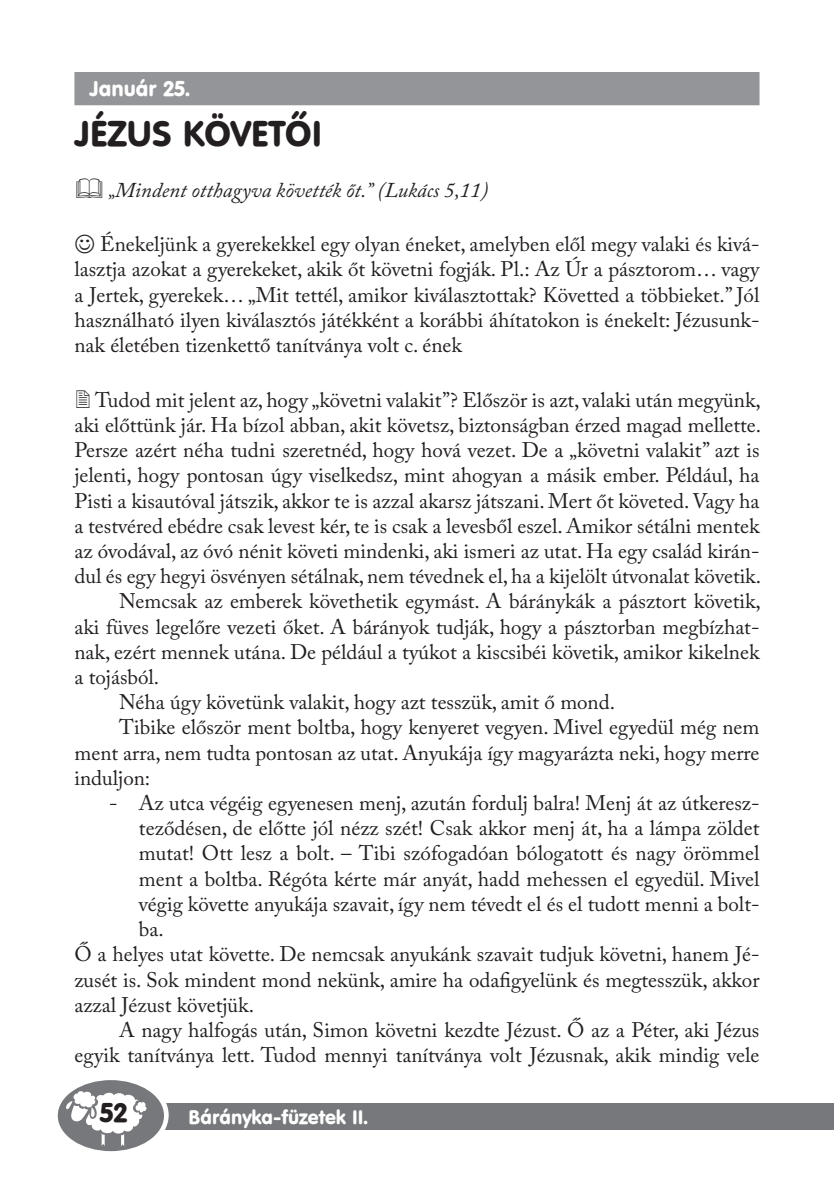
<style>
.page{position:relative;width:834px;height:1181px;background:#fff}
.page>*{position:absolute;margin:0;border:0;box-sizing:border-box;transform-origin:0 0}
.t1{font:35px "Hu Vagou Hu";color:#231f20}
.t2{font:26.6px "Hu Vagou Hu";color:#231f20}
.t3{font:21px/25.2px "Adobe Caslon Pro";color:#231f20;text-align:justify}
.t4{font:italic 21px "Adobe Caslon Pro";color:#231f20}
.t5{font:21px "Hu Vagou Hu";color:#fff}
.t6{font:19.25px "Hu Vagou Hu";color:#fff}
</style>
<div class="page">
<div style="left:74px;top:1103px;width:759px;height:27px;background:#76787b"></div>
<div style="left:53px;top:1074px;width:116px;height:82px;background:#fff;border-radius:50%"></div>
<svg style="left:58px;top:1080px;width:106px;height:71px"></svg>
<div style="left:74px;top:72px;width:685px;height:33px;background:#939598"></div>
<p class="t5" style="left:89px;top:75px;width:102px">Január 25.</p>
<h1 class="t1" style="left:74px;top:111px;width:249px">Jézus követői</h1>
<p class="t4" style="left:108px;top:177px;width:381px">„Mindent otthagyva követték őt.” (Lukács 5,11)</p>
<p class="t3" style="left:74px;top:231px;width:687px;text-indent:26px">Énekeljünk a gyerekekkel egy olyan éneket, amelyben elől megy valaki és kivá&shy;lasztja azokat a gyerekeket, akik őt követni fogják. Pl.: Az Úr a pásztorom… vagy a Jertek, gyerekek… „Mit tettél, amikor kiválasztottak? Követted a többieket.” Jól használható ilyen kiválasztós játékként a korábbi áhítatokon is énekelt: Jézusunk&shy;nak életében tizenkettő tanítványa volt c. ének</p>
<p class="t3" style="left:95px;top:387px;width:667px">Tudod mit jelent az, hogy „követni valakit”? Először is azt, valaki után megyünk,</p>
<p class="t3" style="left:74px;top:412px;width:688px">aki előttünk jár. Ha bízol abban, akit követsz, biztonságban érzed magad mellette.</p>
<p class="t3" style="left:74px;top:437px;width:686px">Persze azért néha tudni szeretnéd, hogy hová vezet. De a „követni valakit” azt is</p>
<p class="t3" style="left:74px;top:462px;width:686px">jelenti, hogy pontosan úgy viselkedsz, mint ahogyan a másik ember. Például, ha</p>
<p class="t3" style="left:74px;top:488px;width:686px">Pisti a kisautóval játszik, akkor te is azzal akarsz játszani. Mert őt követed. Vagy ha</p>
<p class="t3" style="left:74px;top:513px;width:687px">a testvéred ebédre csak levest kér, te is csak a levesből eszel. Amikor sétálni mentek</p>
<p class="t3" style="left:74px;top:538px;width:686px">az óvodával, az óvó nénit követi mindenki, aki ismeri az utat. Ha egy család kirán-</p>
<p class="t3" style="left:74px;top:563px;width:688px">dul és egy hegyi ösvényen sétálnak, nem tévednek el, ha a kijelölt útvonalat követik.</p>
<p class="t3" style="left:119px;top:588px;width:643px">Nemcsak az emberek követhetik egymást. A báránykák a pásztort követik,</p>
<p class="t3" style="left:74px;top:614px;width:686px">aki füves legelőre vezeti őket. A bárányok tudják, hogy a pásztorban megbízhat-</p>
<p class="t3" style="left:74px;top:639px;width:687px">nak, ezért mennek utána. De például a tyúkot a kiscsibéi követik, amikor kikelnek</p>
<p class="t3" style="left:74px;top:664px;width:86px">a tojásból.</p>
<p class="t3" style="left:119px;top:689px;width:497px">Néha úgy követünk valakit, hogy azt tesszük, amit ő mond.</p>
<p class="t3" style="left:119px;top:714px;width:641px">Tibike először ment boltba, hogy kenyeret vegyen. Mivel egyedül még nem</p>
<p class="t3" style="left:74px;top:740px;width:686px">ment arra, nem tudta pontosan az utat. Anyukája így magyarázta neki, hogy merre</p>
<p class="t3" style="left:74px;top:765px;width:77px">induljon:</p>
<p class="t3" style="left:109px;top:790px;width:651px">- Az utca végéig egyenesen menj, azután fordulj balra! Menj át az útkeresz-</p>
<p class="t3" style="left:139px;top:815px;width:622px">teződésen, de előtte jól nézz szét! Csak akkor menj át, ha a lámpa zöldet</p>
<p class="t3" style="left:139px;top:840px;width:622px">mutat! Ott lesz a bolt. – Tibi szófogadóan bólogatott és nagy örömmel</p>
<p class="t3" style="left:139px;top:866px;width:622px">ment a boltba. Régóta kérte már anyát, hadd mehessen el egyedül. Mivel</p>
<p class="t3" style="left:139px;top:891px;width:622px">végig követte anyukája szavait, így nem tévedt el és el tudott menni a bolt-</p>
<p class="t3" style="left:139px;top:916px;width:26px">ba.</p>
<p class="t3" style="left:74px;top:941px;width:686px">Ő a helyes utat követte. De nemcsak anyukánk szavait tudjuk követni, hanem Jé-</p>
<p class="t3" style="left:74px;top:966px;width:686px">zusét is. Sok mindent mond nekünk, amire ha odafigyelünk és megtesszük, akkor</p>
<p class="t3" style="left:74px;top:992px;width:181px">azzal Jézust követjük.</p>
<p class="t3" style="left:119px;top:1017px;width:641px">A nagy halfogás után, Simon követni kezdte Jézust. Ő az a Péter, aki Jézus</p>
<p class="t3" style="left:74px;top:1042px;width:686px">egyik tanítványa lett. Tudod mennyi tanítványa volt Jézusnak, akik mindig vele</p>
<p class="t2" style="left:100px;top:1095px;width:29px">52</p>
<p class="t6" style="left:189px;top:1104px;width:181px">Bárányka-füzetek II.</p>
</div>
